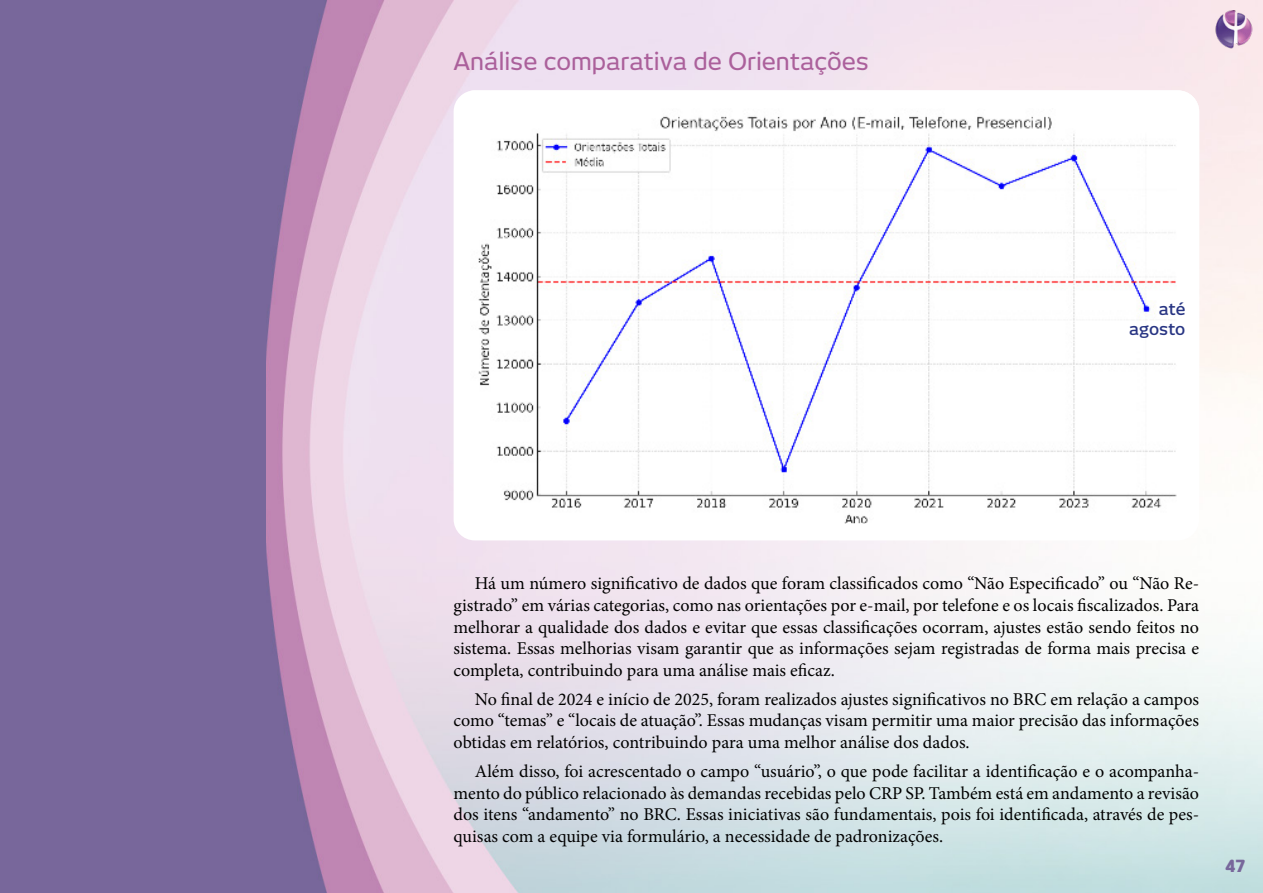
<style>
.page{position:relative;width:1263px;height:893px;background:#fff}
.page>*{position:absolute;margin:0;border:0;box-sizing:border-box;transform-origin:0 0}
.t1{font:500 24px "New June";color:#ab609b}
.t2{font:18px/21.6px "Minion Pro";color:#000;text-align:justify}
.t3{font:600 16.5px/19.8px "New June";color:#283583;text-align:right}
.t4{font:800 16.5px "New June";color:#78679b}
</style>
<div class="page">
<img style="left:0;top:0;width:1263px;height:893px">
<img style="left:1214px;top:11px;width:38px;height:39px">
<div style="left:454px;top:90px;width:745px;height:450px;background:#fff;border-radius:21px"></div>
<img style="left:470px;top:90px;width:729px;height:433px">
<h1 class="t1" style="left:454px;top:47px;width:417px">Análise comparativa de Orientações</h1>
<p class="t3" style="left:1129px;top:299px;width:58px">até agosto</p>
<p class="t2" style="left:454px;top:573px;width:747px;text-indent:21px">Há um número significativo de dados que foram classificados como “Não Especificado” ou “Não Re&shy;gistrado” em várias categorias, como nas orientações por e-mail, por telefone e os locais fiscalizados. Para melhorar a qualidade dos dados e evitar que essas classificações ocorram, ajustes estão sendo feitos no sistema. Essas melhorias visam garantir que as informações sejam registradas de forma mais precisa e completa, contribuindo para uma análise mais eficaz.</p>
<p class="t2" style="left:454px;top:688px;width:747px;text-indent:21px">No final de 2024 e início de 2025, foram realizados ajustes significativos no BRC em relação a campos como “temas” e “locais de atuação”. Essas mudanças visam permitir uma maior precisão das informações obtidas em relatórios, contribuindo para uma melhor análise dos dados.</p>
<p class="t2" style="left:454px;top:761px;width:747px;text-indent:21px">Além disso, foi acrescentado o campo “usuário”, o que pode facilitar a identificação e o acompanha&shy;mento do público relacionado às demandas recebidas pelo CRP SP. Também está em andamento a revisão dos itens “andamento” no BRC. Essas iniciativas são fundamentais, pois foi identificada, através de pes&shy;quisas com a equipe via formulário, a necessidade de padronizações.</p>
<p class="t4" style="left:1225px;top:856px;width:21px">47</p>
</div>
